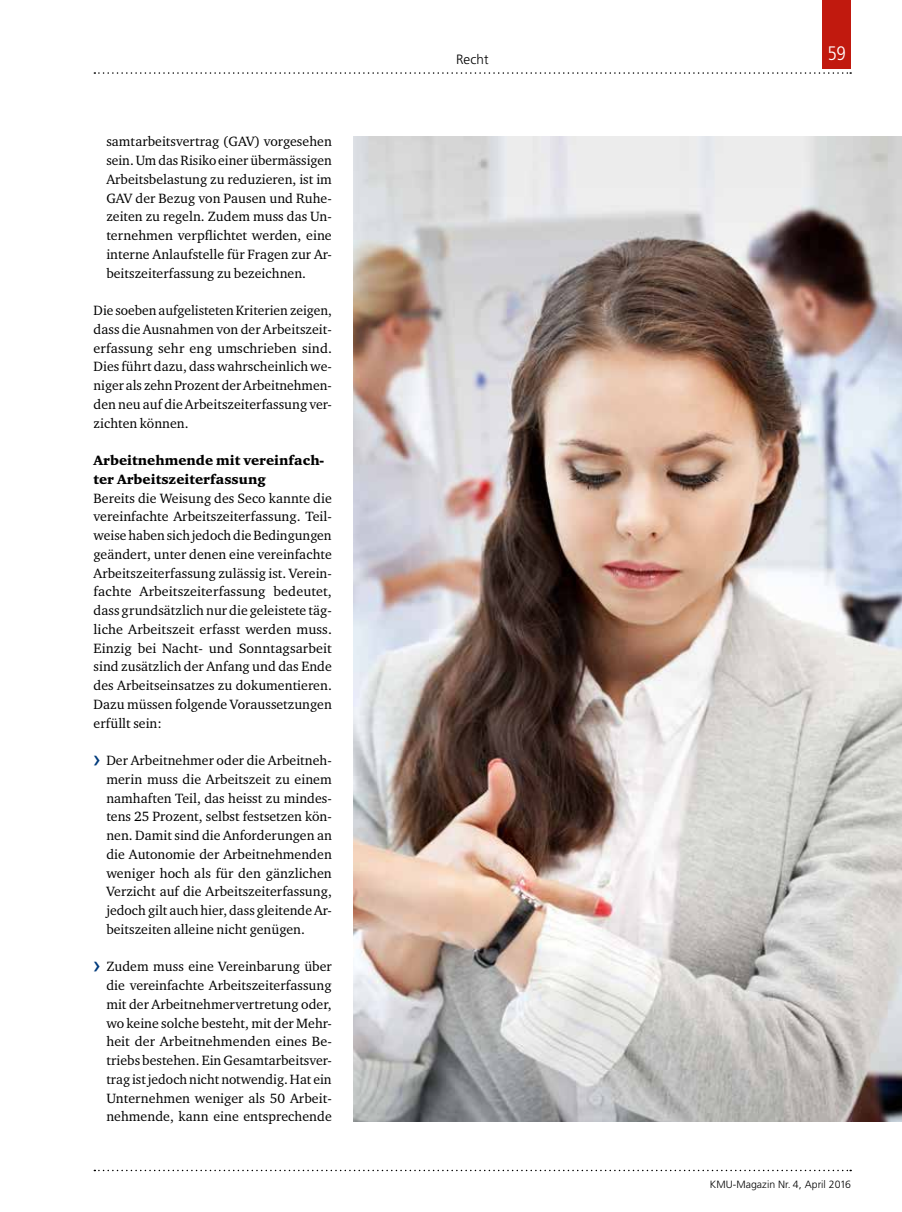
<style>
.page{position:relative;width:902px;height:1212px;background:#fff}
.page>*{position:absolute;margin:0;border:0;box-sizing:border-box;transform-origin:0 0}
.t1{font:300 condensed 19.5px "Frutiger LT Std";color:#fff}
.t2{font:13.8px/18.8px "Charter ITC Std";letter-spacing:.005em;color:#000;text-align:justify}
.t3{font:900 13.8px/18.8px "Charter ITC Std";letter-spacing:.005em;color:#000}
.t4{font:300 13.5px "Frutiger LT Std";letter-spacing:.005em;color:#000}
.t5{font:300 10.5px "Frutiger LT Std";letter-spacing:.005em;color:#000}
.s1{font-family:"Frutiger LT Std";font-size:24px;color:#003b7c}
</style>
<div class="page">
<svg style="left:94px;top:72px;width:757px;height:2px"></svg>
<svg style="left:94px;top:1170px;width:757px;height:1px"></svg>
<div style="left:822px;top:0;width:28px;height:68px;background:#c1190e"></div>
<img style="left:353px;top:136px;width:548px;height:985px">
<p class="t2" style="left:106px;top:132px;width:227px">samtarbeitsvertrag (GAV) vorgesehen sein. Um das Risiko einer übermässigen Arbeitsbelastung zu reduzieren, ist im GAV der Bezug von Pausen und Ruhe&shy;zeiten zu regeln. Zudem muss das Un&shy;ternehmen verpflichtet werden, eine interne Anlaufstelle für Fragen zur Ar&shy;beitszeiterfassung zu bezeichnen.</p>
<p class="t2" style="left:94px;top:301px;width:240px">Die soeben aufgelisteten Kriterien zeigen, dass die Ausnahmen von der Arbeitszeit&shy;erfassung sehr eng umschrieben sind.<br>Dies führt dazu, dass wahrscheinlich we&shy;niger als zehn Prozent der Arbeitnehmen&shy;den neu auf die Arbeitszeiterfassung ver&shy;zichten können.</p>
<p class="t3" style="left:94px;top:451px;width:231px">Arbeitnehmende mit vereinfach&shy;ter Arbeitszeiterfassung</p>
<p class="t2" style="left:94px;top:488px;width:240px">Bereits die Weisung des Seco kannte die vereinfachte Arbeitszeiterfassung. Teil&shy;weise haben sich jedoch die Bedingungen geändert, unter denen eine vereinfachte Arbeitszeiterfassung zulässig ist. Verein&shy;fachte Arbeitszeiterfassung bedeutet, dass grundsätzlich nur die geleistete täg&shy;liche Arbeitszeit erfasst werden muss.<br>Einzig bei Nacht- und Sonntagsarbeit sind zusätzlich der Anfang und das Ende des Arbeitseinsatzes zu dokumentieren.<br>Dazu müssen folgende Voraussetzungen erfüllt sein:</p>
<p class="t2" style="left:106px;top:751px;width:227px;text-indent:-13px"><span class="s1">›</span> Der Arbeitnehmer oder die Arbeitneh&shy;merin muss die Arbeitszeit zu einem namhaften Teil, das heisst zu mindes&shy;tens 25 Prozent, selbst festsetzen kön&shy;nen. Damit sind die Anforderungen an die Autonomie der Arbeitnehmenden weniger hoch als für den gänzlichen Verzicht auf die Arbeitszeiterfassung, jedoch gilt auch hier, dass gleitende Ar&shy;beitszeiten alleine nicht genügen.</p>
<p class="t2" style="left:106px;top:957px;width:227px;text-indent:-13px"><span class="s1">›</span> Zudem muss eine Vereinbarung über die vereinfachte Arbeitszeiterfassung mit der Arbeitnehmervertretung oder, wo keine solche besteht, mit der Mehr&shy;heit der Arbeitnehmenden eines Be&shy;triebs bestehen. Ein Gesamtarbeitsver&shy;trag ist jedoch nicht notwendig. Hat ein Unternehmen weniger als 50 Arbeit&shy;nehmende, kann eine entsprechende</p>
<p class="t4" style="left:456px;top:51px;width:34px">Recht</p>
<h1 class="t1" style="left:827px;top:42px;width:20px">59</h1>
<p class="t5" style="left:709px;top:1178px;width:142px">KMU-Magazin Nr. 4, April 2016</p>
</div>
